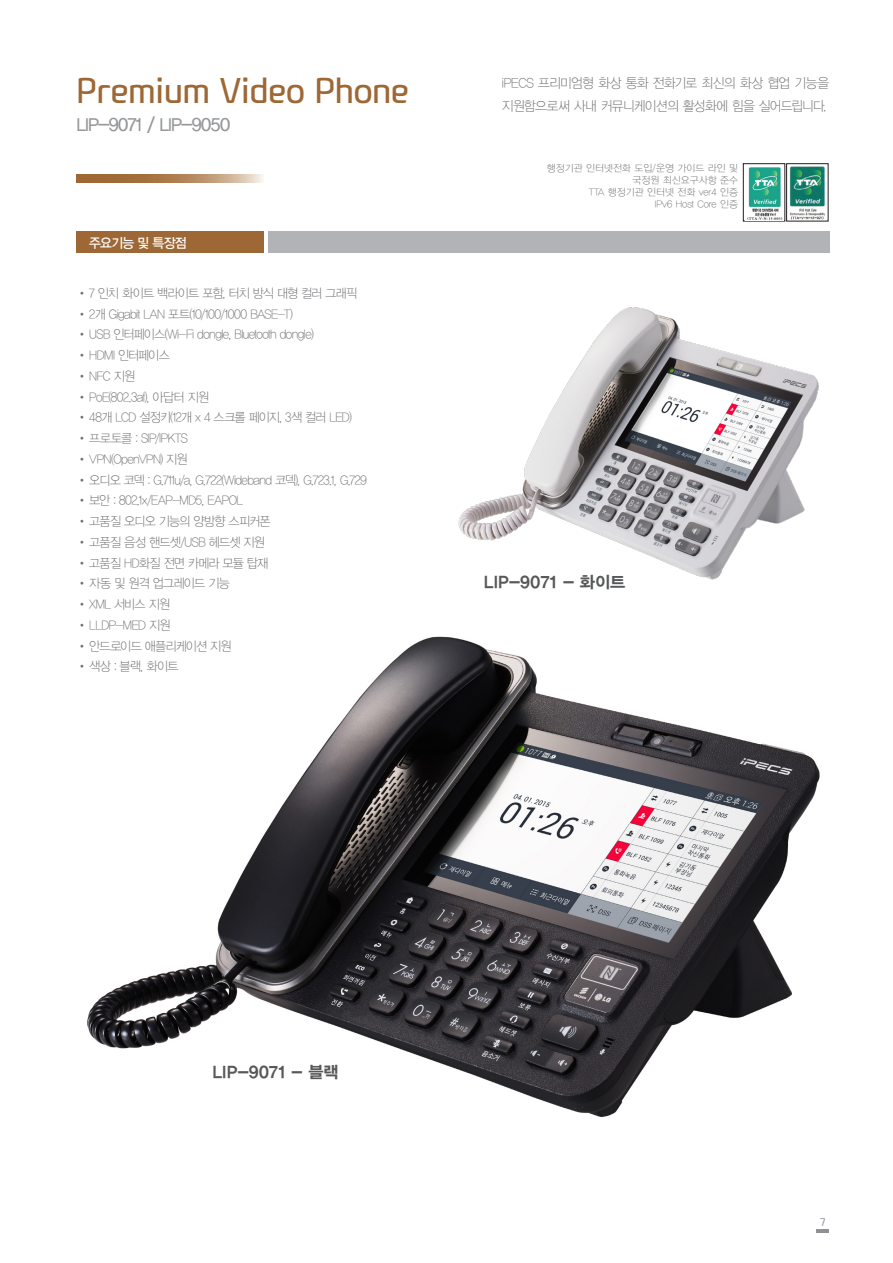
<style>
.page{position:relative;width:893px;height:1263px;background:#fff}
.page>*{position:absolute;margin:0;border:0;box-sizing:border-box;transform-origin:0 0}
.정규{font:33px "i PECS";color:#9d6835}
.정규-2{font:18px "YDVYGO13";letter-spacing:-.05em;color:#95979a}
.Code_No{font:16.5px "YDVYGO15";color:#57585a}
.BODY{font:13.5px/22.5px "YDVYGO11";letter-spacing:-.05em;color:#6c6d70;scale:.95 1}
.t1{font:13.5px "YDVYGO13";letter-spacing:-.055em;color:#fff;scale:.95 1}
.t2{font:12.75px "YDVYGO11";letter-spacing:-.045em;color:#6c6d70;scale:.95 1}
.t3{font:12.75px "YDVYGO11";letter-spacing:-.075em;color:#6c6d70;scale:.95 1}
.t4{font:12.75px "YDVYGO11";letter-spacing:-.085em;color:#6c6d70;scale:.95 1}
.t5{font:12.75px "YDVYGO11";letter-spacing:-.065em;color:#6c6d70;scale:.95 1}
.t6{font:10.5px "i PECS";color:#9a9ba0}
.BODY-2{font:9.75px "YDVYGO11";color:#6c6d70}
</style>
<div class="page">
<hr style="left:816px;top:1229px;width:13px;height:4px;background:#8f9196">
<img style="left:87px;top:636px;width:733px;height:481px">
<img style="left:458px;top:307px;width:361px;height:273px">
<div style="left:77px;top:232px;width:187px;height:21px;background:#9d6835"></div>
<div style="left:268px;top:232px;width:561px;height:21px;background:#b2b3b7"></div>
<svg style="left:77px;top:175px;width:186px;height:7px"></svg>
<div style="left:786px;top:164px;width:42px;height:57px;border:1px solid #231f20"></div>
<div style="left:743px;top:164px;width:42px;height:57px;border:1px solid #231f20"></div>
<img style="left:745px;top:167px;width:38px;height:53px">
<img style="left:790px;top:167px;width:35px;height:53px">
<p class="정규" style="left:77px;top:69px;width:334px">Premium Video Phone</p>
<p class="정규-2" style="left:77px;top:112px;width:155px">LIP-9071 / LIP-9050</p>
<p class="t1" style="left:89px;top:234px;width:104px">주요기능 및 특장점</p>
<p class="t4" style="left:77px;top:285px;width:297px">• 7 인치 화이트 백라이트 포함, 터치 방식 대형 컬러 그래픽</p>
<p class="t2" style="left:77px;top:305px;width:229px">• 2개 Gigabit LAN 포트(10/100/1000 BASE-T)</p>
<p class="t2" style="left:77px;top:326px;width:251px">• USB 인터페이스(Wi-Fi dongle, Bluetooth dongle)</p>
<p class="t5" style="left:77px;top:347px;width:100px">• HDMI 인터페이스</p>
<p class="t2" style="left:77px;top:368px;width:63px">• NFC 지원</p>
<p class="t2" style="left:77px;top:388px;width:141px">• PoE(802.3af), 아답터 지원</p>
<p class="t2" style="left:77px;top:409px;width:291px">• 48개 LCD 설정키(12개 x 4 스크롤 페이지, 3색 컬러 LED)</p>
<p class="t2" style="left:77px;top:430px;width:119px">• 프로토콜 : SIP/IPKTS</p>
<p class="t2" style="left:77px;top:451px;width:119px">• VPN(OpenVPN) 지원</p>
<p class="t2" style="left:77px;top:471px;width:307px">• 오디오 코덱 : G.711u/a, G.722(Wideband 코덱), G.723.1, G.729</p>
<p class="t2" style="left:77px;top:492px;width:177px">• 보안 : 802.1x/EAP-MD5, EAPOL</p>
<p class="t2" style="left:77px;top:513px;width:206px">• 고품질 오디오 기능의 양방향 스피커폰</p>
<p class="t2" style="left:77px;top:534px;width:200px">• 고품질 음성 핸드셋/USB 헤드셋 지원</p>
<p class="t3" style="left:77px;top:554px;width:203px">• 고품질 HD화질 전면 카메라 모듈 탑재</p>
<p class="t5" style="left:77px;top:575px;width:163px">• 자동 및 원격 업그레이드 기능</p>
<p class="t2" style="left:77px;top:596px;width:100px">• XML 서비스 지원</p>
<p class="t2" style="left:77px;top:617px;width:101px">• LLDP-MED 지원</p>
<p class="t3" style="left:77px;top:637px;width:165px">• 안드로이드 애플리케이션 지원</p>
<p class="t2" style="left:77px;top:658px;width:109px">• 색상 : 블랙, 화이트</p>
<p class="BODY" style="left:502px;top:71px;width:346px">iPECS 프리미엄형 화상 통화 전화기로 최신의 화상 협업 기능을 지원함으로써 사내 커뮤니케이션의 활성화에 힘을 실어드립니다.</p>
<p class="BODY-2" style="left:547px;top:162px;width:193px">행정기관 인터넷전화 도입/운영 가이드 라인 및</p>
<p class="BODY-2" style="left:633px;top:174px;width:107px">국정원 최신요구사항 준수</p>
<p class="BODY-2" style="left:589px;top:186px;width:151px">TTA 행정기관 인터넷 전화 ver4 인증</p>
<p class="BODY-2" style="left:655px;top:198px;width:85px">IPv6 Host Core 인증</p>
<p class="Code_No" style="left:484px;top:571px;width:143px">LIP-9071 - 화이트</p>
<p class="Code_No" style="left:212px;top:1060px;width:128px">LIP-9071 - 블랙</p>
<p class="t6" style="left:820px;top:1215px;width:7px">7</p>
</div>
